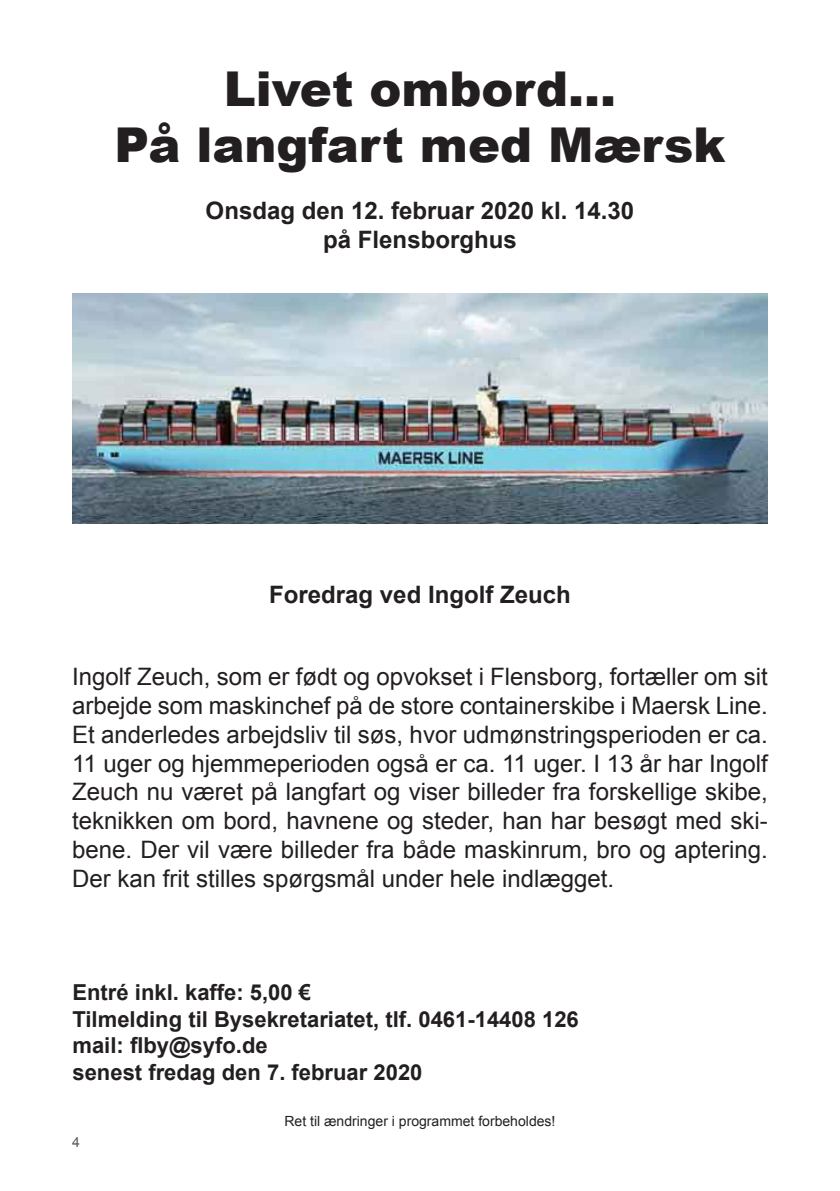
<style>
.page{position:relative;width:840px;height:1191px;background:#fff}
.page>*{position:absolute;margin:0;border:0;box-sizing:border-box;transform-origin:0 0}
.t1{font:900 48px "Arial";color:#231f20}
.t2{font:24px/28.8px "Arial";color:#231f20;text-align:justify}
.t3{font:700 24px "Arial";color:#231f20}
.t4{font:700 22px "Arial";color:#231f20}
.t5{font:14px "Arial";color:#231f20}
.t6{font:14px "Arial";color:#57585a}
</style>
<div class="page">
<img style="left:72px;top:294px;width:695px;height:229px">
<p class="t1" style="left:224px;top:54px;width:393px">Livet ombord...</p>
<p class="t1" style="left:114px;top:110px;width:612px">På langfart med Mærsk</p>
<p class="t3" style="left:205px;top:195px;width:430px">Onsdag den 12. februar 2020 kl. 14.30</p>
<p class="t3" style="left:323px;top:224px;width:195px">på Flensborghus</p>
<p class="t3" style="left:269px;top:578px;width:303px">Foredrag ved Ingolf Zeuch</p>
<p class="t2" style="left:72px;top:662px;width:697px">Ingolf Zeuch, som er født og opvokset i Flensborg, fortæller om sit arbejde som maskinchef på de store containerskibe i Maersk Line.<br>Et anderledes arbejdsliv til søs, hvor udmønstringsperioden er ca.<br>11 uger og hjemmeperioden også er ca. 11 uger. I 13 år har Ingolf Zeuch nu været på langfart og viser billeder fra forskellige skibe, teknikken om bord, havnene og steder, han har besøgt med ski&shy;bene. Der vil være billeder fra både maskinrum, bro og aptering.<br>Der kan frit stilles spørgsmål under hele indlægget.</p>
<p class="t4" style="left:72px;top:978px;width:240px">Entré inkl. kaffe: 5,00 €</p>
<p class="t4" style="left:72px;top:1004px;width:507px">Tilmelding til Bysekretariatet, tlf. 0461-14408 126</p>
<p class="t4" style="left:72px;top:1031px;width:197px">mail: flby@syfo.de</p>
<p class="t4" style="left:72px;top:1057px;width:351px">senest fredag den 7. februar 2020</p>
<p class="t6" style="left:72px;top:1133px;width:9px">4</p>
<p class="t5" style="left:284px;top:1112px;width:272px">Ret til ændringer i programmet forbeholdes!</p>
</div>
